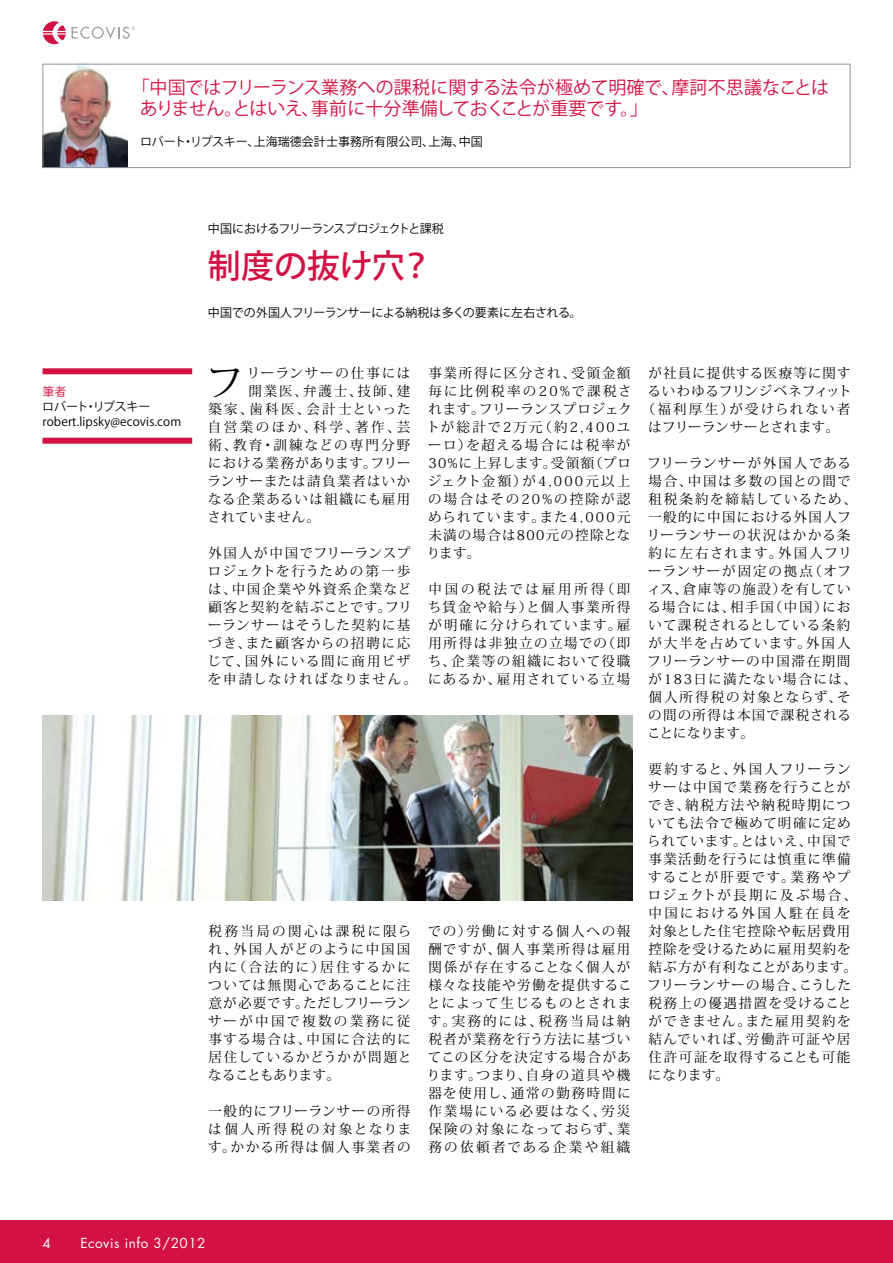
<style>
.page{position:relative;width:893px;height:1263px;background:#fff}
.page>*{position:absolute;margin:0;border:0;box-sizing:border-box;transform-origin:0 0}
.t1{font:37.8px "Koz Min Pro";color:#000}
.t2{font:500 33px "Koz Go Pro";color:#d21242}
.t3{font:18px/21px "Koz Go Pro";letter-spacing:-.005em;color:#d21242}
.t4{font:13.5px/18px "Koz Min Pro";letter-spacing:.105em;color:#000;text-align:justify}
.t5{font:13.5px/18px "Koz Min Pro";letter-spacing:.06em;color:#000;text-align:center}
.t6{font:13.5px "Futura";letter-spacing:.04em;color:#fff}
.t7{font:13.5px "Koz Min Pro";letter-spacing:.045em;color:#000}
.t8{font:13.5px "Koz Min Pro";letter-spacing:.18em;color:#000}
.t9{font:13.5px "Koz Min Pro";letter-spacing:.19em;color:#000}
.t10{font:13.5px "Koz Min Pro";letter-spacing:.165em;color:#000}
.t11{font:13.5px "Koz Min Pro";letter-spacing:.085em;color:#000}
.t12{font:13.5px "Koz Min Pro";letter-spacing:.13em;color:#000}
.t13{font:13.5px "Koz Min Pro";letter-spacing:.04em;color:#000}
.t14{font:12px/15px "Koz Go Pro";color:#000}
.t15{font:12px "Koz Go Pro";letter-spacing:-.07em;color:#000}
.t16{font:12px "Koz Go Pro";color:#d21242}
</style>
<div class="page">
<div style="left:0;top:1220px;width:893px;height:43px;background:#d21242"></div>
<svg style="left:72px;top:27px;width:63px;height:12px"></svg>
<svg style="left:43px;top:21px;width:23px;height:23px"></svg>
<img style="left:45px;top:66px;width:83px;height:100px">
<div style="left:43px;top:64px;width:807px;height:104px;border:1px solid #939598"></div>
<div style="left:43px;top:368px;width:149px;height:6px;background:#d21242"></div>
<div style="left:43px;top:438px;width:149px;height:6px;background:#d21242"></div>
<img style="left:43px;top:715px;width:589px;height:185px">
<h3 class="t3" style="left:140px;top:77px;width:691px;text-indent:-8px">「中国ではフリーランス業務への課税に関する法令が極めて明確で、摩訶不思議なことはありません。とはいえ、事前に十分準備しておくことが重要です。」</h3>
<p class="t14" style="left:140px;top:135px;width:344px">ロバート・リプスキー、上海瑞德会計士事務所有限公司、上海、中国</p>
<p class="t16" style="left:43px;top:383px;width:26px">筆者</p>
<p class="t14" style="left:42px;top:399px;width:140px">ロバート・リプスキーrobert.lipsky@ecovis.com</p>
<p class="t15" style="left:208px;top:221px;width:237px">中国におけるフリーランスプロジェクトと課税</p>
<h2 class="t2" style="left:208px;top:245px;width:226px">制度の抜け穴？</h2>
<p class="t14" style="left:208px;top:305px;width:375px">中国での外国人フリーランサーによる納税は多くの要素に左右される。</p>
<h1 class="t1" style="left:206px;top:355px;width:39px">フ</h1>
<p class="t12" style="left:247px;top:363px;width:165px">リーランサーの仕事には</p>
<p class="t4" style="left:248px;top:382px;width:163px">開業医、弁護士、技師、建</p>
<p class="t8" style="left:208px;top:399px;width:204px">築家、歯科医、会計士といった</p>
<p class="t9" style="left:208px;top:417px;width:204px">自営業のほか、科学、著作、芸</p>
<p class="t10" style="left:208px;top:435px;width:204px">術、教育・訓練などの専門分野</p>
<p class="t7" style="left:208px;top:453px;width:204px">における業務があります。フリー</p>
<p class="t4" style="left:208px;top:472px;width:204px">ランサーまたは請負業者はいか</p>
<p class="t11" style="left:208px;top:489px;width:204px">なる企業あるいは組織にも雇用</p>
<p class="t13" style="left:208px;top:507px;width:114px">されていません。</p>
<p class="t4" style="left:207px;top:544px;width:211px;text-align:left">外国人が中国でフリーランスプロジェクトを行うための第一歩は、中国企業や外資系企業など顧客と契約を結ぶことです。フリーランサーはそうした契約に基づき、また顧客からの招聘に応じて、国外にいる間に商用ビザを申請しなければなりません。</p>
<p class="t4" style="left:426px;top:363px;width:207px">事業所得に区分され、受領金額毎に比例税率の20%で課税されます。フリーランスプロジェクトが総計で2万元（約2,400ユーロ）を超える場合には税率が30%に上昇します。受領額（プロジェクト金額）が4,000元以上の場合はその20%の控除が認められています。また4,000元未満の場合は800元の控除となります。</p>
<p class="t4" style="left:428px;top:579px;width:204px">中国の税法では雇用所得（即ち賃金や給与）と個人事業所得が明確に分けられています。雇用所得は非独立の立場での（即ち、企業等の組織において役職にあるか、雇用されている立場</p>
<p class="t4" style="left:208px;top:922px;width:205px">税務当局の関心は課税に限られ、外国人がどのように中国国内に（合法的に）居住するかについては無関心であることに注意が必要です。ただしフリーランサーが中国で複数の業務に従事する場合は、中国に合法的に居住しているかどうかが問題となることもあります。</p>
<p class="t4" style="left:208px;top:1101px;width:205px">一般的にフリーランサーの所得は個人所得税の対象となります。かかる所得は個人事業者の</p>
<p class="t4" style="left:427px;top:921px;width:206px">での）労働に対する個人への報酬ですが、個人事業所得は雇用関係が存在することなく個人が様々な技能や労働を提供することによって生じるものとされます。実務的には、税務当局は納税者が業務を行う方法に基づいてこの区分を決定する場合があります。つまり、自身の道具や機器を使用し、通常の勤務時間に作業場にいる必要はなく、労災保険の対象になっておらず、業務の依頼者である企業や組織</p>
<p class="t5" style="left:642px;top:363px;width:211px">が社員に提供する医療等に関するいわゆるフリンジベネフィット（福利厚生）が受けられない者はフリーランサーとされます。</p>
<p class="t4" style="left:647px;top:453px;width:212px;text-align:left">フリーランサーが外国人である場合、中国は多数の国との間で租税条約を締結しているため、一般的に中国における外国人フリーランサーの状況はかかる条約に左右されます。外国人フリーランサーが固定の拠点（オフィス、倉庫等の施設）を有している場合には、相手国（中国）において課税されるとしている条約が大半を占めています。外国人フリーランサーの中国滞在期間が183日に満たない場合には、個人所得税の対象とならず、その間の所得は本国で課税されることになります。</p>
<p class="t4" style="left:647px;top:759px;width:211px;text-align:left">要約すると、外国人フリーランサーは中国で業務を行うことができ、納税方法や納税時期についても法令で極めて明確に定められています。とはいえ、中国で事業活動を行うには慎重に準備することが肝要です。業務やプロジェクトが長期に及ぶ場合、中国における外国人駐在員を対象とした住宅控除や転居費用控除を受けるために雇用契約を結ぶ方が有利なことがあります。フリーランサーの場合、こうした税務上の優遇措置を受けることができません。また雇用契約を結んでいれば、労働許可証や居住許可証を取得することも可能になります。</p>
<p class="t6" style="left:43px;top:1234px;width:10px">4</p>
<p class="t6" style="left:80px;top:1234px;width:127px">Ecovis info 3/2012</p>
</div>
